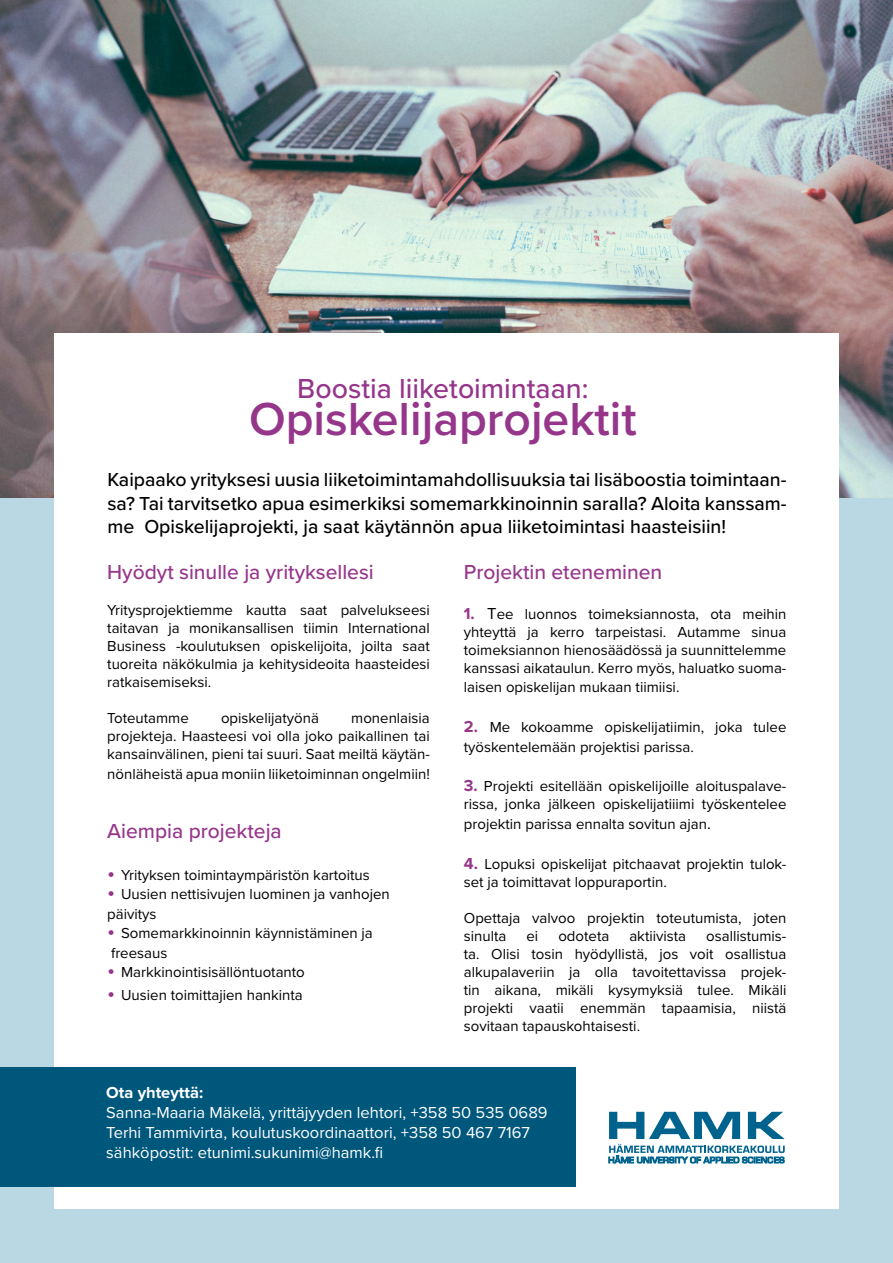
<style>
.page{position:relative;width:893px;height:1263px;background:#fff}
.page>*{position:absolute;margin:0;border:0;box-sizing:border-box;transform-origin:0 0}
._2_Otsikko{font:600 48px "Proxima Nova";color:#96368b}
._2_Otsikko-2{font:500 28.5px "Proxima Nova";color:#96368b}
.Paragraph{font:500 21px "Proxima Nova";color:#96368b}
.t1{font:500 19.5px/23.4px "Proxima Nova";color:#000;text-align:justify}
.t2{font:16.5px/19.8px "Proxima Nova";color:#fff}
.t3{font:700 16.5px "Proxima Nova";color:#fff}
.Paragraph-2{font:15px/18px "Proxima Nova";color:#000;text-align:justify}
.s1{font-size:22.5px;color:#96368b}
.s2{font-weight:700;font-size:16.5px;color:#96368b}
.s3{font-size:16.5px}
</style>
<div class="page">
<div style="left:0;top:393px;width:893px;height:870px;background:#b9d8e3"></div>
<img style="left:0;top:0;width:893px;height:497px">
<div style="left:54px;top:334px;width:785px;height:875px;background:#fff"></div>
<svg style="left:609px;top:1112px;width:176px;height:51px"></svg>
<div style="left:0;top:1067px;width:575px;height:119px;background:#00577c"></div>
<h2 class="_2_Otsikko-2" style="left:297px;top:367px;width:293px">Boostia liiketoimintaan:</h2>
<h2 class="_2_Otsikko" style="left:249px;top:383px;width:389px">Opiskelijaprojektit</h2>
<p class="t1" style="left:107px;top:467px;width:681px">Kaipaako yrityksesi uusia liiketoimintamahdollisuuksia tai lisäboostia toimintaan&shy;sa? Tai tarvitsetko apua esimerkiksi somemarkkinoinnin saralla? Aloita kanssam&shy;me Opiskelijaprojekti, ja saat käytännön apua liiketoimintasi haasteisiin!</p>
<p class="Paragraph" style="left:107px;top:556px;width:268px">Hyödyt sinulle ja yrityksellesi</p>
<p class="Paragraph-2" style="left:107px;top:600px;width:324px">Yritysprojektiemme kautta saat palvelukseesi taitavan ja monikansallisen tiimin International Business -koulutuksen opiskelijoita, joilta saat tuoreita näkökulmia ja kehitysideoita haasteidesi ratkaisemiseksi.</p>
<p class="Paragraph-2" style="left:107px;top:708px;width:83px">Toteutamme</p>
<p class="Paragraph-2" style="left:221px;top:708px;width:99px">opiskelijatyönä</p>
<p class="Paragraph-2" style="left:107px;top:708px;width:324px;text-indent:244px">monenlaisia projekteja. Haasteesi voi olla joko paikallinen tai kansainvälinen, pieni tai suuri. Saat meiltä käytän-</p>
<p class="Paragraph-2" style="left:107px;top:764px;width:324px">nönläheistä apua moniin liiketoiminnan ongelmiin!</p>
<p class="Paragraph" style="left:107px;top:815px;width:176px">Aiempia projekteja</p>
<p class="Paragraph-2" style="left:107px;top:865px;width:264px"><span class="s1">•</span> Yrityksen toimintaympäristön kartoitus</p>
<p class="Paragraph-2" style="left:107px;top:885px;width:284px"><span class="s1">•</span> Uusien nettisivujen luominen ja vanhojen</p>
<p class="Paragraph-2" style="left:107px;top:904px;width:51px">päivitys</p>
<p class="Paragraph-2" style="left:107px;top:924px;width:267px"><span class="s1">•</span> Somemarkkinoinnin käynnistäminen ja</p>
<p class="Paragraph-2" style="left:111px;top:943px;width:58px">freesaus</p>
<p class="Paragraph-2" style="left:107px;top:963px;width:199px"><span class="s1">•</span> Markkinointisisällöntuotanto</p>
<p class="Paragraph-2" style="left:107px;top:985px;width:197px"><span class="s1">•</span> Uusien toimittajien hankinta</p>
<p class="Paragraph" style="left:464px;top:556px;width:200px">Projektin eteneminen</p>
<p class="Paragraph-2" style="left:464px;top:604px;width:324px"><span class="s2">1.</span> <span class="s3">T</span>ee luonnos toimeksiannosta, ota meihin yhteyttä ja kerro tarpeistasi. Autamme sinua toimeksiannon hienosäädössä ja suunnittelemme kanssasi aikataulun. Kerro myös, haluatko suoma-</p>
<p class="Paragraph-2" style="left:464px;top:678px;width:217px">laisen opiskelijan mukaan tiimiisi.</p>
<p class="Paragraph-2" style="left:464px;top:716px;width:324px;line-height:19.8px"><span class="s2">2.</span> Me kokoamme opiskelijatiimin, joka tulee työskentelemään projektisi parissa.</p>
<p class="Paragraph-2" style="left:464px;top:777px;width:324px"><span class="s2">3.</span> Projekti esitellään opiskelijoille aloituspalave&shy;rissa, jonka jälkeen opiskelijatiiimi työskentelee</p>
<p class="Paragraph-2" style="left:464px;top:814px;width:248px">projektin parissa ennalta sovitun ajan<span class="s3">.</span></p>
<p class="Paragraph-2" style="left:464px;top:854px;width:324px"><span class="s2">4.</span> Lopuksi opiskelijat pitchaavat projektin tulok&shy;set ja toimittavat loppuraportin.</p>
<p class="Paragraph-2" style="left:464px;top:908px;width:324px">Opettaja valvoo projektin toteutumista, joten sinulta</p>
<p class="Paragraph-2" style="left:464px;top:926px;width:324px;text-indent:242px">osallistumis&shy;ta. Olisi tosin hyödyllistä, jos voit osallistua alkupalaveriin ja olla tavoitettavissa projek&shy;tin aikana, mikäli kysymyksiä tulee. Mikäli projekti vaatii enemmän tapaamisia, niistä sovitaan tapauskohtaisesti.</p>
<p class="Paragraph-2" style="left:526px;top:926px;width:13px">ei</p>
<p class="Paragraph-2" style="left:558px;top:926px;width:52px">odoteta</p>
<p class="Paragraph-2" style="left:629px;top:926px;width:58px">aktiivista</p>
<p class="t3" style="left:106px;top:1080px;width:98px">Ota yhteyttä:</p>
<p class="t2" style="left:106px;top:1102px;width:443px">Sanna-Maaria Mäkelä, yrittäjyyden lehtori, +358 50 535 0689<br>Terhi Tammivirta, koulutuskoordinaattori, +358 50 467 7167 sähköpostit: etunimi.sukunimi@hamk.fi</p>
</div>
